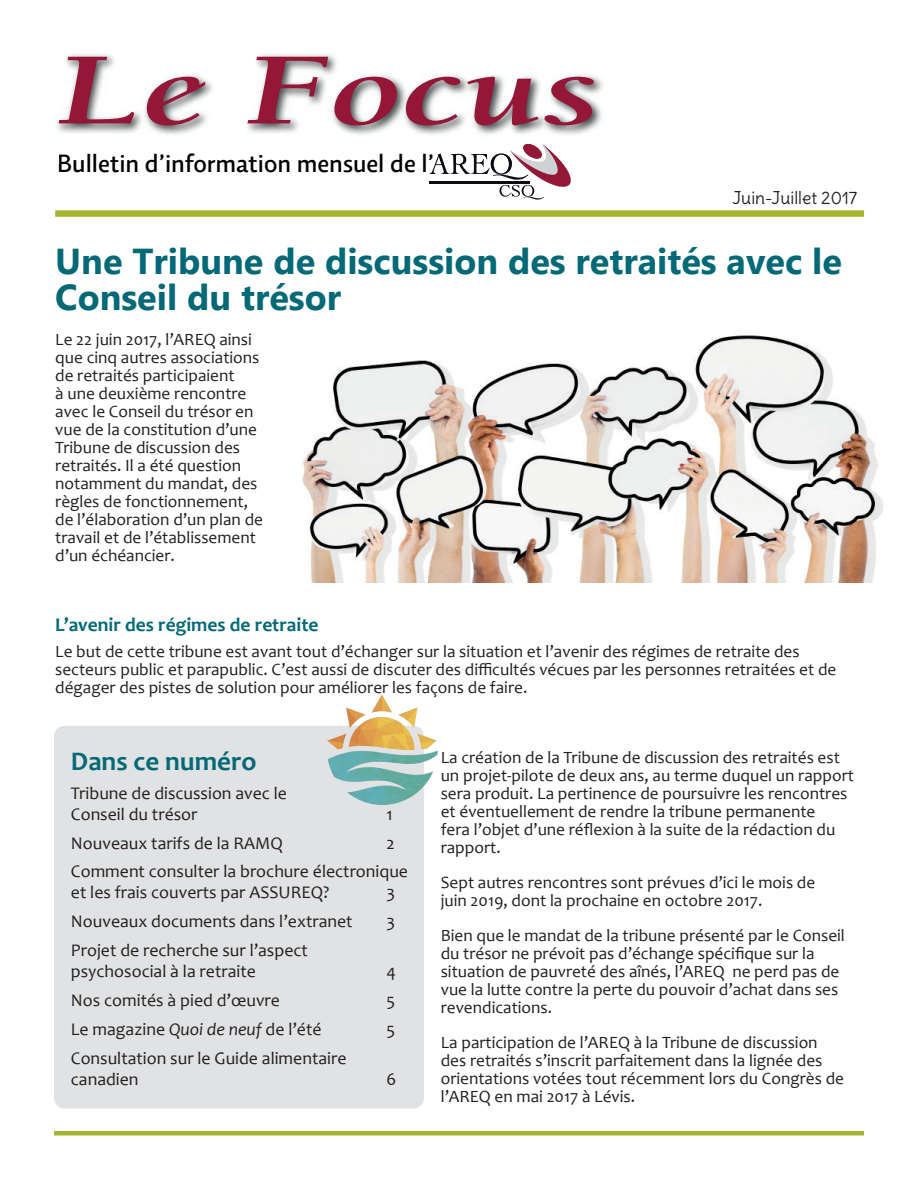
<style>
.page{position:relative;width:918px;height:1188px;background:#fff}
.page>*{position:absolute;margin:0;border:0;box-sizing:border-box;transform-origin:0 0}
.t1{font:italic 700 105px "Berkeley Std";color:#941738;scale:1.43 1}
.t2{font:700 36px/36px "Microsoft New Tai Lue";color:#046977}
.t3{font:700 27px "Candara";color:#046977}
.t4{font:500 25.5px "Relato Sans OT";color:#000001}
.t5{font:700 19.5px "Candara";color:#046977}
.t6{font:17.85px/20.9px "Candara";color:#231f20}
.t7{font:17.25px/18px "Candara";color:#231f20}
.t8{font:17.25px "Delius";color:#231f20}
.s1{font-style:italic}
</style>
<div class="page">
<div style="left:55px;top:210px;width:809px;height:7px;background:#a4b62f"></div>
<div style="left:54px;top:1131px;width:810px;height:5px;background:#a4b62f"></div>
<img style="left:57px;top:53px;width:546px;height:82px">
<svg style="left:429px;top:143px;width:142px;height:57px"></svg>
<img style="left:471px;top:154px;width:16px;height:10px">
<div style="left:54px;top:726px;width:370px;height:382px;background:#e1e2e4;border-radius:11px"></div>
<img style="left:302px;top:335px;width:581px;height:248px">
<img style="left:327px;top:694px;width:111px;height:111px">
<h1 class="t1" style="left:57px;top:35px;width:380px">Le Focus</h1>
<h3 class="t4" style="left:57px;top:148px;width:378px">Bulletin d’information mensuel de l’</h3>
<p class="t8" style="left:733px;top:187px;width:126px">Juin-Juillet 2017</p>
<h2 class="t2" style="left:55px;top:246px;width:788px">Une Tribune de discussion des retraités avec le<br>Conseil du trésor</h2>
<p class="t7" style="left:55px;top:330px;width:209px">Le 22 juin 2017, l’AREQ ainsi que cinq autres associations de retraités participaient<br>à une deuxième rencontre avec le Conseil du trésor en vue de la constitution d’une<br>Tribune de discussion des retraités. Il a été question notamment du mandat, des règles de fonctionnement, de l’élaboration d’un plan de travail et de l’établissement d’un échéancier.</p>
<p class="t5" style="left:55px;top:612px;width:265px">L’avenir des régimes de retraite</p>
<p class="t7" style="left:55px;top:642px;width:783px">Le but de cette tribune est avant tout d’échanger sur la situation et l’avenir des régimes de retraite des secteurs public et parapublic. C’est aussi de discuter des difficultés vécues par les personnes retraitées et de dégager des pistes de solution pour améliorer les façons de faire.</p>
<h3 class="t3" style="left:71px;top:744px;width:187px">Dans ce numéro</h3>
<p class="t6" style="left:71px;top:782px;width:218px">Tribune de discussion avec le<br>Conseil du trésor</p>
<p class="t6" style="left:387px;top:803px;width:8px">1</p>
<p class="t6" style="left:71px;top:832px;width:213px">Nouveaux tarifs de la RAMQ</p>
<p class="t6" style="left:71px;top:829px;width:339px;line-height:27.9px;text-indent:316px">2<br>Comment consulter la brochure électronique</p>
<p class="t6" style="left:71px;top:881px;width:260px">et les frais couverts par ASSUREQ?</p>
<p class="t6" style="left:387px;top:881px;width:10px">3</p>
<p class="t6" style="left:71px;top:910px;width:283px">Nouveaux documents dans l’extranet</p>
<p class="t6" style="left:387px;top:910px;width:10px">3</p>
<p class="t6" style="left:71px;top:940px;width:239px">Projet de recherche sur l’aspect psychosocial à la retraite</p>
<p class="t6" style="left:386px;top:960px;width:11px">4</p>
<p class="t6" style="left:71px;top:990px;width:211px">Nos comités à pied d’œuvre</p>
<p class="t6" style="left:386px;top:990px;width:10px">5</p>
<p class="t6" style="left:71px;top:1019px;width:252px">Le magazine <span class="s1">Quoi de neuf</span> de l’été</p>
<p class="t6" style="left:386px;top:1019px;width:10px">5</p>
<p class="t6" style="left:71px;top:1048px;width:277px">Consultation sur le Guide alimentaire canadien</p>
<p class="t6" style="left:386px;top:1069px;width:11px">6</p>
<p class="t7" style="left:441px;top:748px;width:415px">La création de la Tribune de discussion des retraités est un projet-pilote de deux ans, au terme duquel un rapport sera produit. La pertinence de poursuivre les rencontres et éventuellement de rendre la tribune permanente<br>fera l’objet d’une réflexion à la suite de la rédaction du rapport.</p>
<p class="t7" style="left:441px;top:873px;width:376px">Sept autres rencontres sont prévues d’ici le mois de juin 2019, dont la prochaine en octobre 2017.</p>
<p class="t7" style="left:441px;top:926px;width:406px">Bien que le mandat de la tribune présenté par le Conseil du trésor ne prévoit pas d’échange spécifique sur la situation de pauvreté des aînés, l’AREQ ne perd pas de vue la lutte contre la perte du pouvoir d’achat dans ses revendications.</p>
<p class="t7" style="left:441px;top:1033px;width:405px">La participation de l’AREQ à la Tribune de discussion des retraités s’inscrit parfaitement dans la lignée des orientations votées tout récemment lors du Congrès de l’AREQ en mai 2017 à Lévis.</p>
</div>
